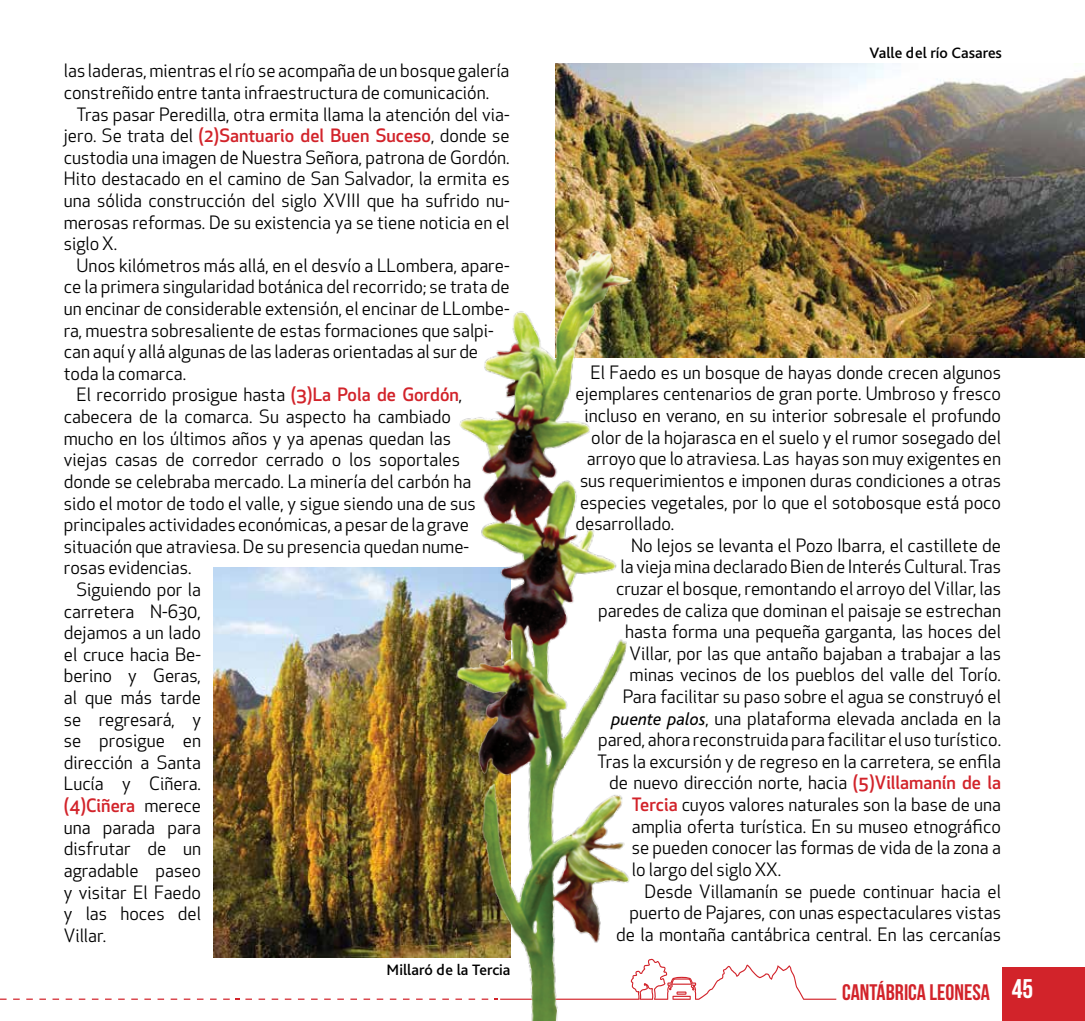
<style>
.page{position:relative;width:1085px;height:1021px;background:#fff}
.page>*{position:absolute;margin:0;border:0;box-sizing:border-box;transform-origin:0 0}
.t1{font:22.5px "Bebas Neue";color:#d2232a}
.t2{font:18px/21.6px "Apex New";color:#000}
.t3{font:500 18px "Apex New";color:#d2232a}
.t4{font:500 15.75px "Bliss Pro";color:#000}
.s1{font-weight:500;color:#d2232a}
.s2{font-weight:400;color:#000}
.s3{font-family:"Bliss Pro";font-style:italic}
.s4{font-size:27px;color:#fff}
</style>
<div class="page">
<div style="left:1001px;top:967px;width:83px;height:53px;background:#d2232a"></div>
<svg style="left:695px;top:964px;width:141px;height:35px"></svg>
<img style="left:213px;top:567px;width:208px;height:390px">
<img style="left:555px;top:64px;width:529px;height:293px">
<img style="left:421px;top:204px;width:274px;height:816px">
<p class="t2" style="left:64px;top:60px;width:447px">las laderas, mientras el río se acompaña de un bosque galería constreñido entre tanta infraestructura de comunicación.</p>
<p class="t2" style="left:64px;top:103px;width:447px;text-align:justify;text-indent:13px">Tras pasar Peredilla, otra ermita llama la atención del via&shy;jero. Se trata del <span class="s1">(2)Santuario del Buen Suceso</span>, donde se custodia una imagen de Nuestra Señora, patrona de Gordón.<br>Hito destacado en el camino de San Salvador, la ermita es una sólida construcción del siglo XVIII que ha sufrido nu&shy;merosas reformas. De su existencia ya se tiene noticia en el siglo X.</p>
<p class="t2" style="left:77px;top:254px;width:434px">Unos kilómetros más allá, en el desvío a LLombera, apare-</p>
<p class="t2" style="left:64px;top:276px;width:447px">ce la primera singularidad botánica del recorrido; se trata de</p>
<p class="t2" style="left:64px;top:298px;width:447px">un encinar de considerable extensión, el encinar de LLombe-</p>
<p class="t2" style="left:64px;top:319px;width:431px">ra, muestra sobresaliente de estas formaciones que salpi-</p>
<p class="t2" style="left:64px;top:341px;width:416px">can aquí y allá algunas de las laderas orientadas al sur de</p>
<p class="t2" style="left:64px;top:362px;width:124px">toda la comarca.</p>
<p class="t2" style="left:77px;top:384px;width:387px">El recorrido prosigue hasta <span class="s1">(3)La Pola de Gordón</span>,</p>
<p class="t2" style="left:64px;top:406px;width:388px">cabecera de la comarca. Su aspecto ha cambiado</p>
<p class="t2" style="left:64px;top:427px;width:389px">mucho en los últimos años y ya apenas quedan las</p>
<p class="t2" style="left:64px;top:449px;width:398px">viejas casas de corredor cerrado o los soportales</p>
<p class="t2" style="left:64px;top:470px;width:409px">donde se celebraba mercado. La minería del carbón ha</p>
<p class="t2" style="left:64px;top:492px;width:413px">sido el motor de todo el valle, y sigue siendo una de sus</p>
<p class="t2" style="left:64px;top:514px;width:406px">principales actividades económicas, a pesar de la grave</p>
<p class="t2" style="left:64px;top:535px;width:407px">situación que atraviesa. De su presencia quedan nume-</p>
<p class="t2" style="left:64px;top:557px;width:129px">rosas evidencias.</p>
<p class="t2" style="left:77px;top:578px;width:126px">Siguiendo por la</p>
<p class="t2" style="left:64px;top:600px;width:139px">carretera N-630,</p>
<p class="t2" style="left:64px;top:622px;width:139px">dejamos a un lado</p>
<p class="t2" style="left:64px;top:643px;width:139px">el cruce hacia Be-</p>
<p class="t2" style="left:64px;top:665px;width:139px">berino y Geras,</p>
<p class="t2" style="left:64px;top:686px;width:139px">al que más tarde</p>
<p class="t2" style="left:64px;top:708px;width:139px">se regresará, y</p>
<p class="t2" style="left:64px;top:730px;width:139px">se prosigue en</p>
<p class="t2" style="left:64px;top:751px;width:139px">dirección a Santa</p>
<p class="t2" style="left:64px;top:773px;width:139px">Lucía y Ciñera.</p>
<p class="t3" style="left:64px;top:793px;width:139px">(4)Ciñera <span class="s2">merece</span></p>
<p class="t2" style="left:64px;top:816px;width:139px">una parada para</p>
<p class="t2" style="left:64px;top:838px;width:139px">disfrutar de un</p>
<p class="t2" style="left:64px;top:859px;width:139px">agradable paseo</p>
<p class="t2" style="left:64px;top:881px;width:139px">y visitar El Faedo</p>
<p class="t2" style="left:64px;top:902px;width:139px">y las hoces del</p>
<p class="t2" style="left:64px;top:924px;width:44px">Villar.</p>
<p class="t4" style="left:386px;top:959px;width:125px">Millaró de la Tercia</p>
<p class="t4" style="left:869px;top:43px;width:134px">Valle del río Casares</p>
<p class="t2" style="left:590px;top:361px;width:412px">El Faedo es un bosque de hayas donde crecen algunos</p>
<p class="t2" style="left:575px;top:383px;width:427px">ejemplares centenarios de gran porte. Umbroso y fresco</p>
<p class="t2" style="left:584px;top:405px;width:418px">incluso en verano, en su interior sobresale el profundo</p>
<p class="t2" style="left:591px;top:426px;width:411px">olor de la hojarasca en el suelo y el rumor sosegado del</p>
<p class="t2" style="left:586px;top:448px;width:416px">arroyo que lo atraviesa. Las hayas son muy exigentes en</p>
<p class="t2" style="left:580px;top:469px;width:422px">sus requerimientos e imponen duras condiciones a otras</p>
<p class="t2" style="left:580px;top:491px;width:422px">especies vegetales, por lo que el sotobosque está poco</p>
<p class="t2" style="left:575px;top:513px;width:100px">desarrollado.</p>
<p class="t2" style="left:631px;top:534px;width:371px">No lejos se levanta el Pozo Ibarra, el castillete de</p>
<p class="t2" style="left:620px;top:556px;width:382px">la vieja mina declarado Bien de Interés Cultural. Tras</p>
<p class="t2" style="left:616px;top:577px;width:386px">cruzar el bosque, remontando el arroyo del Villar, las</p>
<p class="t2" style="left:598px;top:599px;width:404px">paredes de caliza que dominan el paisaje se estrechan</p>
<p class="t2" style="left:625px;top:621px;width:377px">hasta forma una pequeña garganta, las hoces del</p>
<p class="t2" style="left:629px;top:642px;width:373px">Villar, por las que antaño bajaban a trabajar a las</p>
<p class="t2" style="left:629px;top:664px;width:373px">minas vecinos de los pueblos del valle del Torío.</p>
<p class="t2" style="left:622px;top:685px;width:380px">Para facilitar su paso sobre el agua se construyó el</p>
<p class="t2" style="left:611px;top:707px;width:391px"><span class="s3">puente palos</span>, una plataforma elevada anclada en la</p>
<p class="t2" style="left:598px;top:729px;width:404px">pared, ahora reconstruida para facilitar el uso turístico.</p>
<p class="t2" style="left:597px;top:750px;width:405px">Tras la excursión y de regreso en la carretera, se enfila</p>
<p class="t2" style="left:609px;top:772px;width:393px">de nuevo dirección norte, hacia <span class="s1">(5)Villamanín de la</span></p>
<p class="t2" style="left:631px;top:793px;width:370px"><span class="s1">Tercia</span> cuyos valores naturales son la base de una</p>
<p class="t2" style="left:631px;top:815px;width:370px">amplia oferta turística. En su museo etnográfico</p>
<p class="t2" style="left:631px;top:837px;width:370px">se pueden conocer las formas de vida de la zona a</p>
<p class="t2" style="left:631px;top:858px;width:151px">lo largo del siglo XX.</p>
<p class="t2" style="left:644px;top:880px;width:358px">Desde Villamanín se puede continuar hacia el</p>
<p class="t2" style="left:629px;top:901px;width:373px">puerto de Pajares, con unas espectaculares vistas</p>
<p class="t2" style="left:616px;top:923px;width:386px">de la montaña cantábrica central. En las cercanías</p>
<p class="t1" style="left:841px;top:979px;width:192px">CANTÁBRICA LEONESA <span class="s4">45</span></p>
</div>
